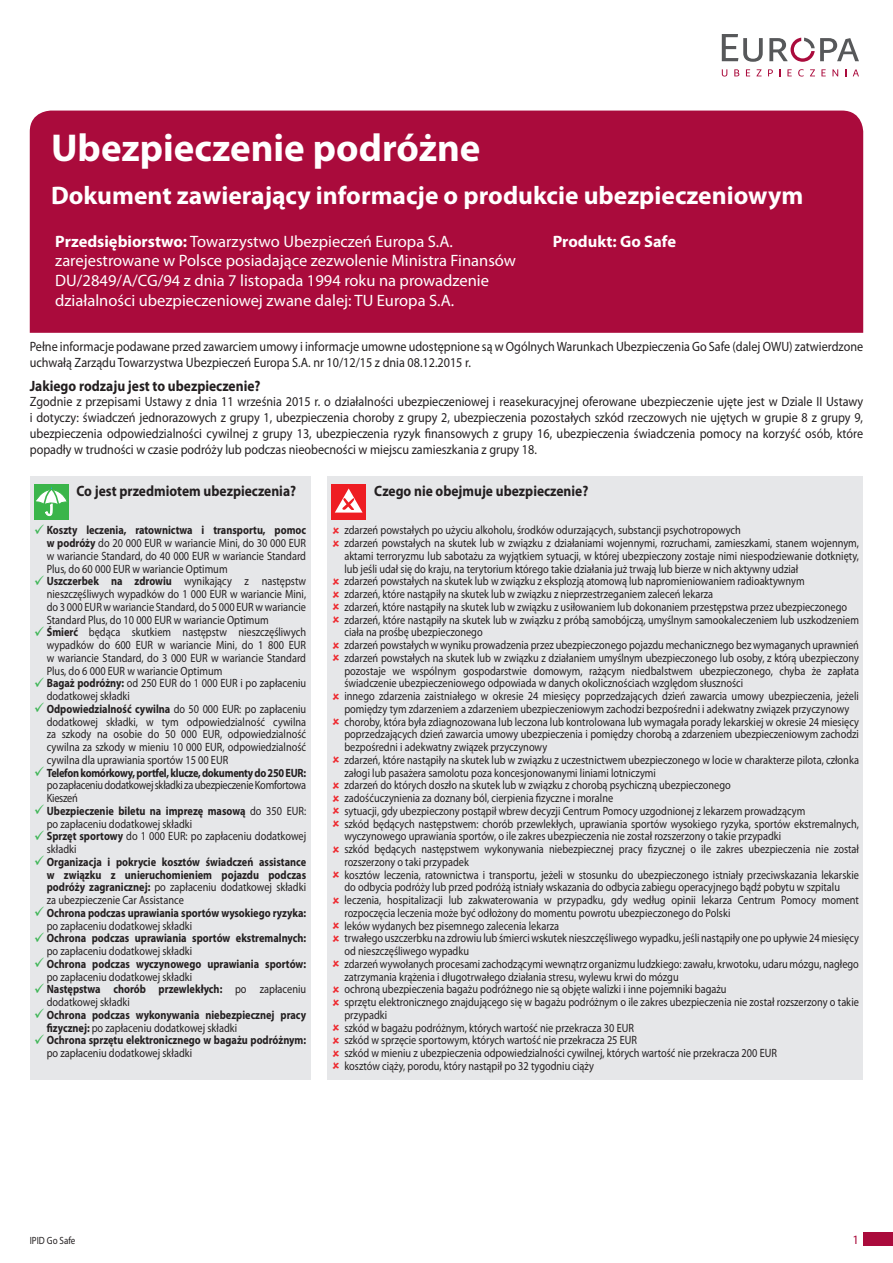
<style>
.page{position:relative;width:893px;height:1263px;background:#fff}
.page>*{position:absolute;margin:0;border:0;box-sizing:border-box;transform-origin:0 0}
.t1{font:700 39px "Myriad Pro";color:#fff}
.t2{font:700 25.5px "Myriad Pro";color:#fff}
.t3{font:16.5px/19.8px "Myriad Pro";color:#fff}
.t4{font:700 16.5px "Myriad Pro";color:#fff}
.t5{font:700 15px "Myriad Pro";color:#231f20;scale:.9 1}
.t6{font:13.5px/15.8px "Myriad Pro";color:#231f20;scale:.9 1}
.t7{font:12.75px "Myriad Pro";color:#aa0b3c}
.t8{font:12px/12.8px "Myriad Pro";color:#231f20;scale:.86 1}
.t9{font:700 12px/12.8px "Myriad Pro";color:#231f20;text-align:justify;scale:.86 1}
.t10{font:700 12px "Myriad Pro";letter-spacing:-.025em;color:#231f20;scale:.86 1}
.t11{font:10.5px "Myriad Pro";color:#231f20;scale:.86 1}
.s1{font-weight:700}
.s2{font-weight:400}
</style>
<div class="page">
<svg style="left:722px;top:34px;width:41px;height:28px"></svg>
<svg style="left:722px;top:69px;width:5px;height:8px"></svg>
<svg style="left:734px;top:69px;width:5px;height:7px"></svg>
<svg style="left:746px;top:69px;width:4px;height:7px"></svg>
<svg style="left:756px;top:69px;width:6px;height:7px"></svg>
<svg style="left:768px;top:69px;width:5px;height:7px"></svg>
<svg style="left:787px;top:69px;width:5px;height:7px"></svg>
<svg style="left:798px;top:69px;width:6px;height:8px"></svg>
<svg style="left:810px;top:69px;width:5px;height:7px"></svg>
<svg style="left:821px;top:69px;width:5px;height:7px"></svg>
<svg style="left:832px;top:69px;width:6px;height:7px"></svg>
<svg style="left:853px;top:69px;width:6px;height:7px"></svg>
<svg style="left:769px;top:38px;width:90px;height:24px"></svg>
<div style="left:30px;top:476px;width:280px;height:604px;background:#e6e7e9"></div>
<div style="left:34px;top:484px;width:34px;height:35px;background:#3ab54a"></div>
<div style="left:30px;top:111px;width:833px;height:222px;background:#aa0b3c"></div>
<div style="left:327px;top:476px;width:536px;height:604px;background:#e6e7e9"></div>
<div style="left:332px;top:484px;width:34px;height:35px;background:#ee1d23"></div>
<svg style="left:335px;top:488px;width:28px;height:25px"></svg>
<div style="left:863px;top:1232px;width:30px;height:14px;background:#aa0b3c"></div>
<svg style="left:34px;top:486px;width:34px;height:34px"></svg>
<h1 class="t1" style="left:51px;top:122px;width:431px">Ubezpieczenie podróżne</h1>
<h2 class="t2" style="left:51px;top:179px;width:754px">Dokument zawierający informacje o produkcie ubezpieczeniowym</h2>
<p class="t3" style="left:55px;top:231px;width:462px"><span class="s1">Przedsiębiorstwo:</span> Towarzystwo Ubezpieczeń Europa S.A. zarejestrowane w Polsce posiadające zezwolenie Ministra Finansów DU/2849/A/CG/94 z dnia 7 listopada 1994 roku na prowadzenie działalności ubezpieczeniowej zwane dalej: TU Europa S.A.</p>
<h3 class="t4" style="left:553px;top:230px;width:125px">Produkt: Go Safe</h3>
<p class="t6" style="left:30px;top:338px;width:927px">Pełne informacje podawane przed zawarciem umowy i informacje umowne udostępnione są w Ogólnych Warunkach Ubezpieczenia Go Safe (dalej OWU) zatwierdzone uchwałą Zarządu Towarzystwa Ubezpieczeń Europa S.A. nr 10/12/15 z dnia 08.12.2015 r.</p>
<p class="t5" style="left:30px;top:376px;width:258px">Jakiego rodzaju jest to ubezpieczenie?</p>
<p class="t6" style="left:30px;top:394px;width:928px;text-align:justify">Zgodnie z przepisami Ustawy z dnia 11 września 2015 r. o działalności ubezpieczeniowej i reasekuracyjnej oferowane ubezpieczenie ujęte jest w Dziale II Ustawy i dotyczy: świadczeń jednorazowych z grupy 1, ubezpieczenia choroby z grupy 2, ubezpieczenia pozostałych szkód rzeczowych nie ujętych w grupie 8 z grupy 9, ubezpieczenia odpowiedzialności cywilnej z grupy 13, ubezpieczenia ryzyk finansowych z grupy 16, ubezpieczenia świadczenia pomocy na korzyść osób, które popadły w trudności w czasie podróży lub podczas nieobecności w miejscu zamieszkania z grupy 18.</p>
<p class="t5" style="left:374px;top:481px;width:239px">Czego nie obejmuje ubezpieczenie?</p>
<p class="t8" style="left:344px;top:524px;width:600px">zdarzeń powstałych po użyciu alkoholu, środków odurzających, substancji psychotropowych<br>zdarzeń powstałych na skutek lub w związku z działaniami wojennymi, rozruchami, zamieszkami, stanem wojennym, aktami terroryzmu lub sabotażu za wyjątkiem sytuacji, w której ubezpieczony zostaje nimi niespodziewanie dotknięty, lub jeśli udał się do kraju, na terytorium którego takie działania już trwają lub bierze w nich aktywny udział<br>zdarzeń powstałych na skutek lub w związku z eksplozją atomową lub napromieniowaniem radioaktywnym<br>zdarzeń, które nastąpiły na skutek lub w związku z nieprzestrzeganiem zaleceń lekarza<br>zdarzeń, które nastąpiły na skutek lub w związku z usiłowaniem lub dokonaniem przestępstwa przez ubezpieczonego zdarzeń, które nastąpiły na skutek lub w związku z próbą samobójczą, umyślnym samookaleczeniem lub uszkodzeniem ciała na prośbę ubezpieczonego<br>zdarzeń powstałych w wyniku prowadzenia przez ubezpieczonego pojazdu mechanicznego bez wymaganych uprawnień zdarzeń powstałych na skutek lub w związku z działaniem umyślnym ubezpieczonego lub osoby, z którą ubezpieczony pozostaje we wspólnym gospodarstwie domowym, rażącym niedbalstwem ubezpieczonego, chyba że zapłata świadczenie ubezpieczeniowego odpowiada w danych okolicznościach względom słuszności<br>innego zdarzenia zaistniałego w okresie 24 miesięcy poprzedzających dzień zawarcia umowy ubezpieczenia, jeżeli pomiędzy tym zdarzeniem a zdarzeniem ubezpieczeniowym zachodzi bezpośredni i adekwatny związek przyczynowy choroby, która była zdiagnozowana lub leczona lub kontrolowana lub wymagała porady lekarskiej w okresie 24 miesięcy poprzedzających dzień zawarcia umowy ubezpieczenia i pomiędzy chorobą a zdarzeniem ubezpieczeniowym zachodzi bezpośredni i adekwatny związek przyczynowy<br>zdarzeń, które nastąpiły na skutek lub w związku z uczestnictwem ubezpieczonego w locie w charakterze pilota, członka załogi lub pasażera samolotu poza koncesjonowanymi liniami lotniczymi<br>zdarzeń do których doszło na skutek lub w związku z chorobą psychiczną ubezpieczonego<br>zadośćuczynienia za doznany ból, cierpienia fizyczne i moralne<br>sytuacji, gdy ubezpieczony postąpił wbrew decyzji Centrum Pomocy uzgodnionej z lekarzem prowadzącym<br>szkód będących następstwem: chorób przewlekłych, uprawiania sportów wysokiego ryzyka, sportów ekstremalnych, wyczynowego uprawiania sportów, o ile zakres ubezpieczenia nie został rozszerzony o takie przypadki<br>szkód będących następstwem wykonywania niebezpiecznej pracy fizycznej o ile zakres ubezpieczenia nie został rozszerzony o taki przypadek<br>kosztów leczenia, ratownictwa i transportu, jeżeli w stosunku do ubezpieczonego istniały przeciwskazania lekarskie do odbycia podróży lub przed podróżą istniały wskazania do odbycia zabiegu operacyjnego bądź pobytu w szpitalu leczenia, hospitalizacji lub zakwaterowania w przypadku, gdy według opinii lekarza Centrum Pomocy moment rozpoczęcia leczenia może być odłożony do momentu powrotu ubezpieczonego do Polski<br>leków wydanych bez pisemnego zalecenia lekarza<br>trwałego uszczerbku na zdrowiu lub śmierci wskutek nieszczęśliwego wypadku, jeśli nastąpiły one po upływie 24 miesięcy od nieszczęśliwego wypadku<br>zdarzeń wywołanych procesami zachodzącymi wewnątrz organizmu ludzkiego: zawału, krwotoku, udaru mózgu, nagłego zatrzymania krążenia i długotrwałego działania stresu, wylewu krwi do mózgu<br>ochroną ubezpieczenia bagażu podróżnego nie są objęte walizki i inne pojemniki bagażu<br>sprzętu elektronicznego znajdującego się w bagażu podróżnym o ile zakres ubezpieczenia nie został rozszerzony o takie przypadki<br>szkód w bagażu podróżnym, których wartość nie przekracza 30 EUR<br>szkód w sprzęcie sportowym, których wartość nie przekracza 25 EUR<br>szkód w mieniu z ubezpieczenia odpowiedzialności cywilnej, których wartość nie przekracza 200 EUR<br>kosztów ciąży, porodu, który nastąpił po 32 tygodniu ciąży</p>
<p class="t5" style="left:77px;top:481px;width:245px">Co jest przedmiotem ubezpieczenia?</p>
<p class="t8" style="left:47px;top:524px;width:303px"><span class="s1">Koszty leczenia, ratownictwa i transportu, pomoc w podróży</span> do 20 000 EUR w wariancie Mini, do 30 000 EUR w wariancie Standard, do 40 000 EUR w wariancie Standard Plus, do 60 000 EUR w wariancie Optimum<br><span class="s1">Uszczerbek na zdrowiu</span> wynikający z następstw nieszczęśliwych wypadków do 1 000 EUR w wariancie Mini, do 3 000 EUR w wariancie Standard, do 5 000 EUR w wariancie Standard Plus, do 10 000 EUR w wariancie Optimum<br><span class="s1">Śmierć</span> będąca skutkiem następstw nieszczęśliwych wypadków do 600 EUR w wariancie Mini, do 1 800 EUR w wariancie Standard, do 3 000 EUR w wariancie Standard Plus, do 6 000 EUR w wariancie Optimum<br><span class="s1">Bagaż podróżny:</span> od 250 EUR do 1 000 EUR i po zapłaceniu dodatkowej składki<br><span class="s1">Odpowiedzialność cywilna</span> do 50 000 EUR: po zapłaceniu dodatkowej składki, w tym odpowiedzialność cywilna za szkody na osobie do 50 000 EUR, odpowiedzialność cywilna za szkody w mieniu 10 000 EUR, odpowiedzialność cywilna dla uprawiania sportów 15 00 EUR</p>
<p class="t10" style="left:47px;top:765px;width:303px">Telefon komórkowy, portfel, klucze, dokumenty do 250 EUR:</p>
<p class="t8" style="left:47px;top:779px;width:303px">po zapłaceniu dodatkowej składki za ubezpieczenie Komfortowa Kieszeń<br><span class="s1">Ubezpieczenie biletu na imprezę masową</span> do 350 EUR: po zapłaceniu dodatkowej składki<br><span class="s1">Sprzęt sportowy</span> do 1 000 EUR: po zapłaceniu dodatkowej składki</p>
<p class="t9" style="left:47px;top:855px;width:303px">Organizacja i pokrycie kosztów świadczeń assistance w związku z unieruchomieniem pojazdu podczas podróży zagranicznej: <span class="s2">po zapłaceniu dodatkowej składki za ubezpieczenie Car Assistance</span></p>
<p class="t9" style="left:47px;top:906px;width:303px">Ochrona podczas uprawiania sportów wysokiego ryzyka:</p>
<p class="t8" style="left:47px;top:919px;width:171px">po zapłaceniu dodatkowej składki</p>
<p class="t9" style="left:47px;top:931px;width:303px">Ochrona podczas uprawiania sportów ekstremalnych:</p>
<p class="t8" style="left:47px;top:944px;width:171px">po zapłaceniu dodatkowej składki</p>
<p class="t9" style="left:47px;top:957px;width:303px">Ochrona podczas wyczynowego uprawiania sportów:</p>
<p class="t8" style="left:47px;top:970px;width:303px">po zapłaceniu dodatkowej składki<br><span class="s1">Następstwa chorób przewlekłych:</span> po zapłaceniu dodatkowej składki</p>
<p class="t9" style="left:47px;top:1008px;width:303px;text-align:left">Ochrona podczas wykonywania niebezpiecznej pracy fizycznej: <span class="s2">po zapłaceniu dodatkowej składki<br></span>Ochrona sprzętu elektronicznego w bagażu podróżnym:</p>
<p class="t8" style="left:47px;top:1046px;width:171px">po zapłaceniu dodatkowej składki</p>
<p class="t11" style="left:30px;top:1233px;width:55px">IPID Go Safe</p>
<p class="t7" style="left:852px;top:1232px;width:8px">1</p>
</div>
